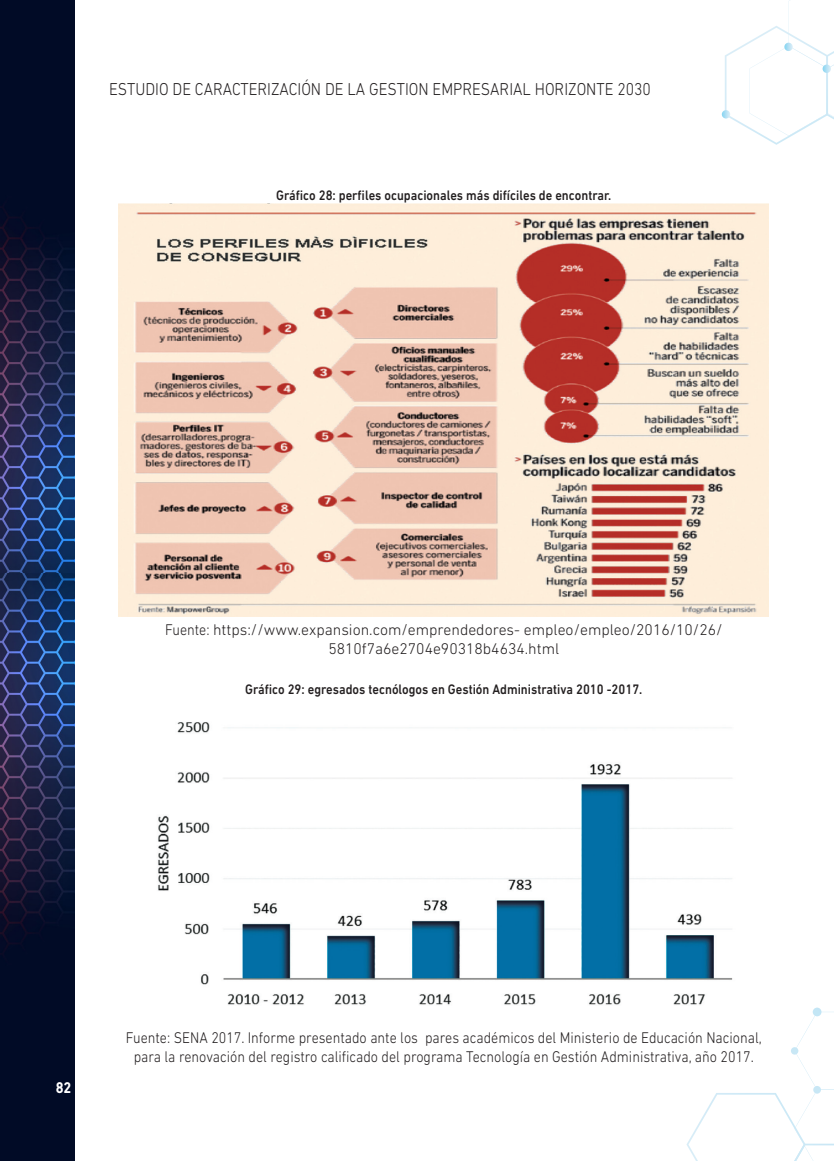
<style>
.page{position:relative;width:834px;height:1161px;background:#fff}
.page>*{position:absolute;margin:0;border:0;box-sizing:border-box;transform-origin:0 0}
.t1{font:300 17.5px "DIN Next LT Pro";color:#231f20;scale:.9 1}
.Fuente_tablas_o_graf{font:300 15.75px/18.9px "DIN Next LT Pro";color:#231f20;text-align:center;scale:.9 1}
.t2{font:700 15.75px "DIN Next LT Pro";color:#fff;scale:.9 1}
.nombre_tablas_o_graf{font:500 14px "DIN Next LT Pro";color:#231f20;scale:.9 1}
</style>
<div class="page">
<img style="left:0;top:0;width:74px;height:574px">
<img style="left:0;top:574px;width:74px;height:587px">
<svg style="left:721px;top:0;width:112px;height:145px"></svg>
<svg style="left:686px;top:1007px;width:147px;height:154px"></svg>
<img style="left:119px;top:204px;width:649px;height:412px">
<img style="left:158px;top:722px;width:603px;height:302px">
<p class="t1" style="left:109px;top:79px;width:603px">ESTUDIO DE CARACTERIZACIÓN DE LA GESTION EMPRESARIAL HORIZONTE 2030</p>
<p class="nombre_tablas_o_graf" style="left:276px;top:187px;width:374px">Gráfico 28: perfiles ocupacionales más difíciles de encontrar.</p>
<p class="Fuente_tablas_o_graf" style="left:165px;top:620px;width:621px">Fuente: https://www.expansion.com/emprendedores- empleo/empleo/2016/10/26/<br>5810f7a6e2704e90318b4634.html</p>
<p class="nombre_tablas_o_graf" style="left:245px;top:681px;width:443px">Gráfico 29: egresados tecnólogos en Gestión Administrativa 2010 -2017.</p>
<p class="t2" style="left:56px;top:1078px;width:19px">82</p>
<p class="Fuente_tablas_o_graf" style="left:126px;top:1028px;width:708px">Fuente: SENA 2017. Informe presentado ante los pares académicos del Ministerio de Educación Nacional, para la renovación del registro calificado del programa Tecnología en Gestión Administrativa, año 2017.</p>
</div>
